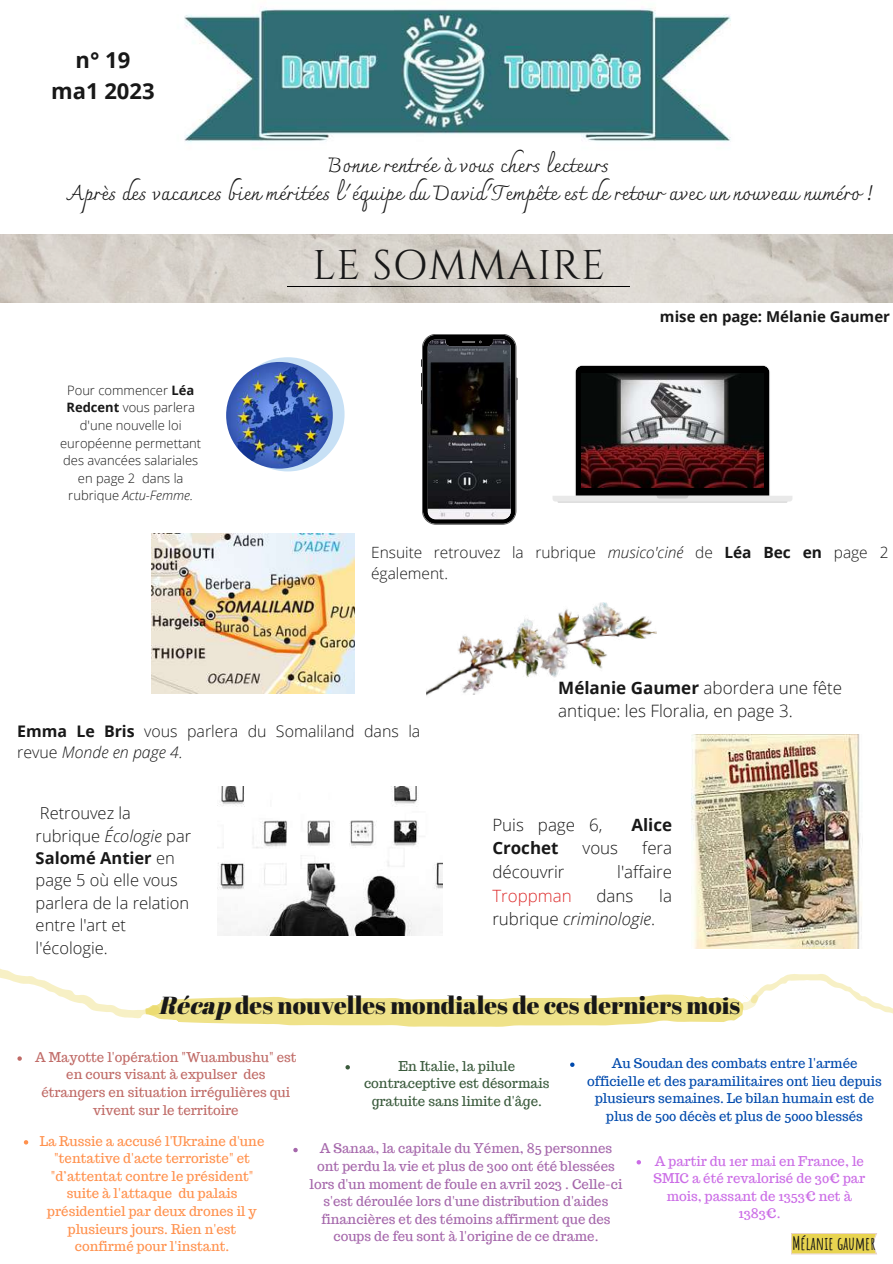
<style>
.page{position:relative;width:893px;height:1264px;background:#fff}
.page>*{position:absolute;margin:0;border:0;box-sizing:border-box;transform-origin:0 0}
.t1{font:41.4px "Cinzel";letter-spacing:.02em;color:#181818}
.t2{font:24.6px "Abril Fatface";color:#181818}
.t3{font:700 22.05px/30.3px "Open Sans";color:#181818;text-align:center}
.t4{font:20.55px/28px "Charmonman";color:#181818;text-align:center}
.t5{font:700 18px "Amatic SC";color:#181818}
.t6{font:300 17.1px/23px "Open Sans";color:#181818}
.t7{font:300 16.95px "Open Sans";color:#181818}
.t8{font:italic 300 16.95px "Open Sans";color:#181818}
.t9{font:700 16.95px "Open Sans";color:#181818}
.t10{font:300 16.95px "Open Sans";color:#dd2f2f}
.t11{font:300 16.5px/22.5px "Open Sans";color:#181818}
.t12{font:300 15.9px/21.3px "Open Sans";color:#181818}
.t13{font:300 15.45px/20.9px "Open Sans";color:#181818}
.t14{font:700 15px "Open Sans";color:#181818}
.t15{font:13.2px/17.5px "Trocchi";color:#a567ab;text-align:center}
.t16{font:13.2px/17.5px "Trocchi";color:#ff914d;text-align:center}
.t17{font:13.2px/17.5px "Trocchi";color:#004aad;text-align:center}
.t18{font:13.2px/17.5px "Trocchi";color:#c06b67;text-align:center}
.t19{font:13.2px/17.5px "Trocchi";color:#cb6ce6;text-align:center}
.t20{font:13.2px/17.7px "Trocchi";color:#3a5a3c;text-align:center}
.t21{font:300 12.9px/17.5px "Open Sans";color:#181818;text-align:center}
.s1{font-weight:700}
.s2{font-style:italic}
.s3{font-family:"CA Generated"}
.s4{font-style:normal}
</style>
<div class="page">
<img style="left:184px;top:8px;width:547px;height:135px">
<img style="left:0;top:235px;width:892px;height:67px">
<hr style="left:288px;top:286px;width:342px;height:1px;background:#000">
<svg style="left:421px;top:334px;width:96px;height:190px;background:#2f2f32"></svg>
<svg style="left:552px;top:365px;width:240px;height:137px"></svg>
<img style="left:581px;top:373px;width:182px;height:114px">
<img style="left:691px;top:734px;width:171px;height:214px">
<svg style="left:231px;top:357px;width:113px;height:114px;background:#c3dcf3"></svg>
<img style="left:226px;top:362px;width:107px;height:106px;border-radius:50%">
<img style="left:426px;top:602px;width:231px;height:94px">
<img style="left:151px;top:533px;width:204px;height:160px">
<svg style="left:0;top:968px;width:113px;height:45px"></svg>
<svg style="left:763px;top:974px;width:129px;height:39px"></svg>
<svg style="left:113px;top:987px;width:650px;height:40px"></svg>
<svg style="left:791px;top:1233px;width:86px;height:21px;background:#e8d560"></svg>
<img style="left:218px;top:786px;width:224px;height:149px">
<svg style="left:345px;top:1065px;width:5px;height:4px"></svg>
<svg style="left:17px;top:1056px;width:5px;height:4px"></svg>
<svg style="left:570px;top:1062px;width:4px;height:4px"></svg>
<svg style="left:24px;top:1140px;width:4px;height:4px"></svg>
<svg style="left:636px;top:1160px;width:5px;height:4px"></svg>
<svg style="left:293px;top:1147px;width:5px;height:5px"></svg>
<h3 class="t3" style="left:51px;top:45px;width:105px">n° 19 ma1 2023</h3>
<h3 class="t4" style="left:68px;top:151px;width:807px">Bonne rentrée à vous chers lecteurs<br>Après des vacances bien méritées l'équipe du David'Tempête est de retour avec un nouveau numéro !</h3>
<p class="t21" style="left:60px;top:381px;width:143px">Pour commencer <span class="s1">Léa<br>Redcent</span> vous parlera d'une nouvelle loi européenne permettant des avancées salariales en page 2 dans la rubrique <span class="s2">Actu-Femme.</span></p>
<h1 class="t1" style="left:312px;top:239px;width:294px">LE SOMMAIRE</h1>
<p class="t14" style="left:660px;top:305px;width:231px">mise en page: Mélanie Gaumer</p>
<p class="t13" style="left:371px;top:542px;width:519px">Ensuite retrouvez la rubrique <span class="s2">musico'ciné</span> de <span class="s1">Léa Bec en</span> page 2 également.</p>
<p class="t6" style="left:558px;top:675px;width:285px"><span class="s1">Mélanie Gaumer</span> abordera une fête antique: les Floralia, en page 3.</p>
<p class="t12" style="left:17px;top:719px;width:404px"><span class="s1">Emma Le Bris</span> vous parlera du Somaliland dans la revue <span class="s2">Monde en page 4.</span></p>
<p class="t11" style="left:36px;top:801px;width:157px">Retrouvez la rubrique <span class="s2">Écologie</span> par<br><span class="s1">Salomé Antier</span> en page 5 où elle vous parlera de la relation entre l'art et l'écologie.</p>
<h2 class="t2" style="left:160px;top:988px;width:581px"><span class="s3">Récap</span> des nouvelles mondiales de ces derniers mois</h2>
<p class="t7" style="left:492px;top:812px;width:111px">Puis page 6,</p>
<p class="t9" style="left:631px;top:812px;width:42px">Alice</p>
<p class="t9" style="left:492px;top:836px;width:68px">Crochet</p>
<p class="t7" style="left:582px;top:836px;width:37px">vous</p>
<p class="t7" style="left:642px;top:836px;width:31px">fera</p>
<p class="t7" style="left:492px;top:859px;width:74px">découvrir</p>
<p class="t7" style="left:617px;top:859px;width:56px">l'affaire</p>
<p class="t10" style="left:492px;top:883px;width:81px">Troppman</p>
<p class="t7" style="left:596px;top:883px;width:38px">dans</p>
<p class="t7" style="left:659px;top:883px;width:14px">la</p>
<p class="t8" style="left:492px;top:907px;width:164px"><span class="s4">rubrique</span> criminologie<span class="s4">.</span></p>
<p class="t18" style="left:35px;top:1048px;width:263px">A Mayotte l'opération "Wuambushu" est en cours visant à expulser des étrangers en situation irrégulières qui vivent sur le territoire</p>
<p class="t17" style="left:587px;top:1054px;width:296px">Au Soudan des combats entre l'armée officielle et des paramilitaires ont lieu depuis plusieurs semaines. Le bilan humain est de plus de 500 décès et plus de 5000 blessés</p>
<p class="t16" style="left:40px;top:1131px;width:226px">La Russie a accusé l'Ukraine d'une "tentative d'acte terroriste" et "d’attentat contre le président" suite à l'attaque du palais présidentiel par deux drones il y plusieurs jours. Rien n'est confirmé pour l'instant.</p>
<p class="t20" style="left:364px;top:1056px;width:187px">En Italie, la pilule contraceptive est désormais gratuite sans limite d'âge.</p>
<p class="t15" style="left:309px;top:1139px;width:314px">A Sanaa, la capitale du Yémen, 85 personnes ont perdu la vie et plus de 300 ont été blessées lors d'un moment de foule en avril 2023 . Celle-ci s'est déroulée lors d'une distribution d'aides financières et des témoins affirment que des coups de feu sont à l'origine de ce drame.</p>
<p class="t19" style="left:653px;top:1151px;width:213px">A partir du 1er mai en France, le<br>SMIC a été revalorisé de 30€ par mois, passant de 1353€ net à<br>1383€.</p>
<h3 class="t5" style="left:792px;top:1232px;width:85px">Mélanie gaumer</h3>
</div>
